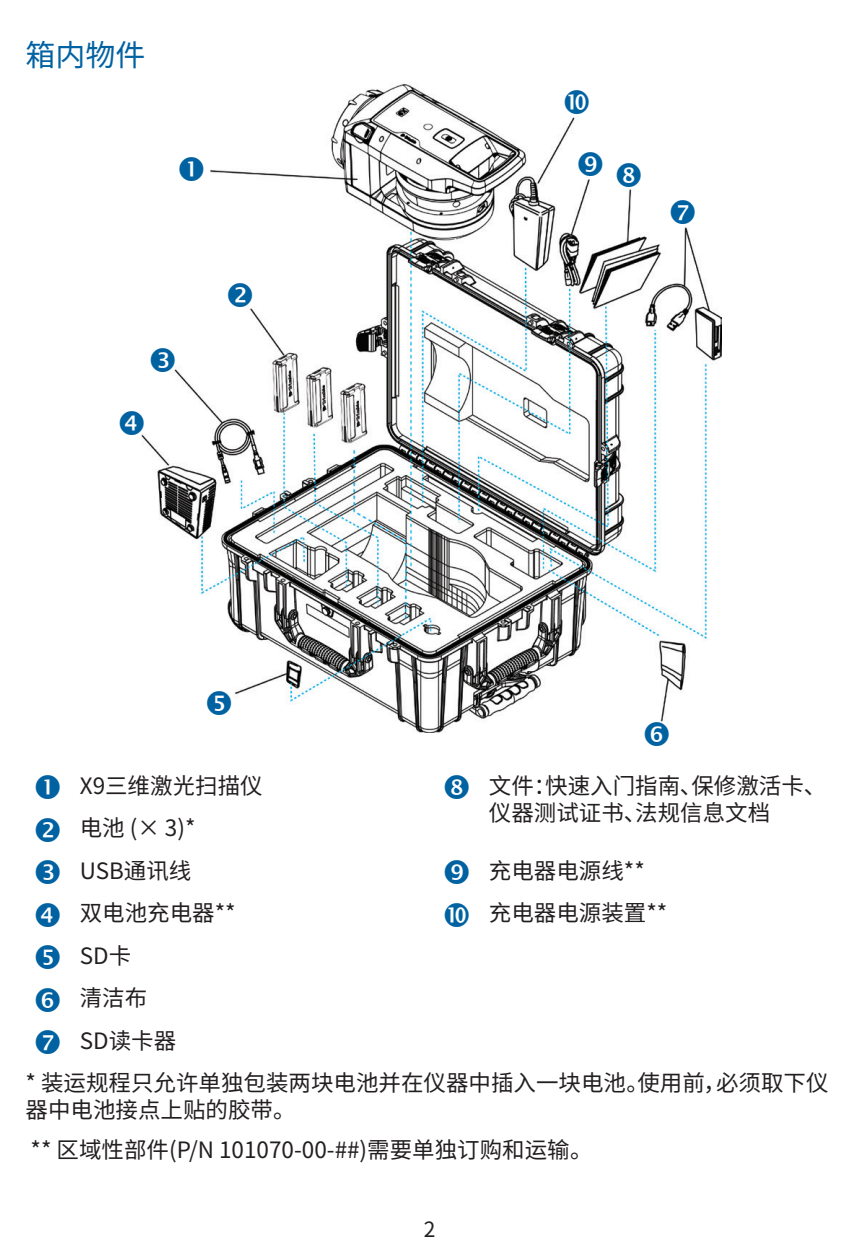
<style>
.page{position:relative;width:859px;height:1259px;background:#fff}
.page>*{position:absolute;margin:0;border:0;box-sizing:border-box;transform-origin:0 0}
.t1{font:33px/62.1px "Numbers";color:#0162a2;text-align:center}
.t2{font:30px "Noto Sans CJ Ksc";color:#0162a2}
.t3{font:22.5px/42.6px "Noto Sans CJ Ksc";color:#231f20}
.t4{font:21px "Noto Sans CJ Ksc";color:#231f20}
.s1{font-family:"Numbers";font-size:33px;color:#0162a2}
</style>
<div class="page">
<img style="left:141px;top:84px;width:580px;height:649px">
<h2 class="t2" style="left:26px;top:39px;width:121px">箱内物件</h2>
<h1 class="t1" style="left:177px;top:139px;width:31px">C</h1>
<h1 class="t1" style="left:148px;top:329px;width:31px">E</h1>
<h1 class="t1" style="left:117px;top:392px;width:31px">F</h1>
<h1 class="t1" style="left:225px;top:265px;width:31px">D</h1>
<h1 class="t1" style="left:205px;top:672px;width:31px">G</h1>
<p class="t3" style="left:33px;top:764px;width:231px"><span class="s1">C</span> X9三维激光扫描仪<br><span class="s1">D</span> 电池 (× 3)*<br><span class="s1">E</span> USB通讯线<br><span class="s1">F</span> 双电池充电器**<br><span class="s1">G</span> SD卡<br><span class="s1">H</span> 清洁布<br><span class="s1">I</span> SD读卡器</p>
<h1 class="t1" style="left:562px;top:71px;width:45px">L<br>K</h1>
<h1 class="t1" style="left:614px;top:144px;width:31px">J</h1>
<h1 class="t1" style="left:668px;top:182px;width:31px">I</h1>
<h1 class="t1" style="left:642px;top:704px;width:31px">H</h1>
<p class="t3" style="left:442px;top:772px;width:386px;line-height:27px;text-align:center"><span class="s1">J</span> 文件：快速入门指南、保修激活卡、仪器测试证书、法规信息文档</p>
<p class="t3" style="left:442px;top:849px;width:227px"><span class="s1">K</span> 充电器电源线**<br><span class="s1">L</span> 充电器电源装置**</p>
<p class="t3" style="left:26px;top:1069px;width:805px;line-height:27px">* 装运规程只允许单独包装两块电池并在仪器中插入一块电池。使用前，必须取下仪器中电池接点上贴的胶带。</p>
<p class="t3" style="left:31px;top:1128px;width:563px">** 区域性部件(P/N 101070-00-##)需要单独订购和运输。</p>
<p class="t4" style="left:424px;top:1217px;width:13px">2</p>
</div>
